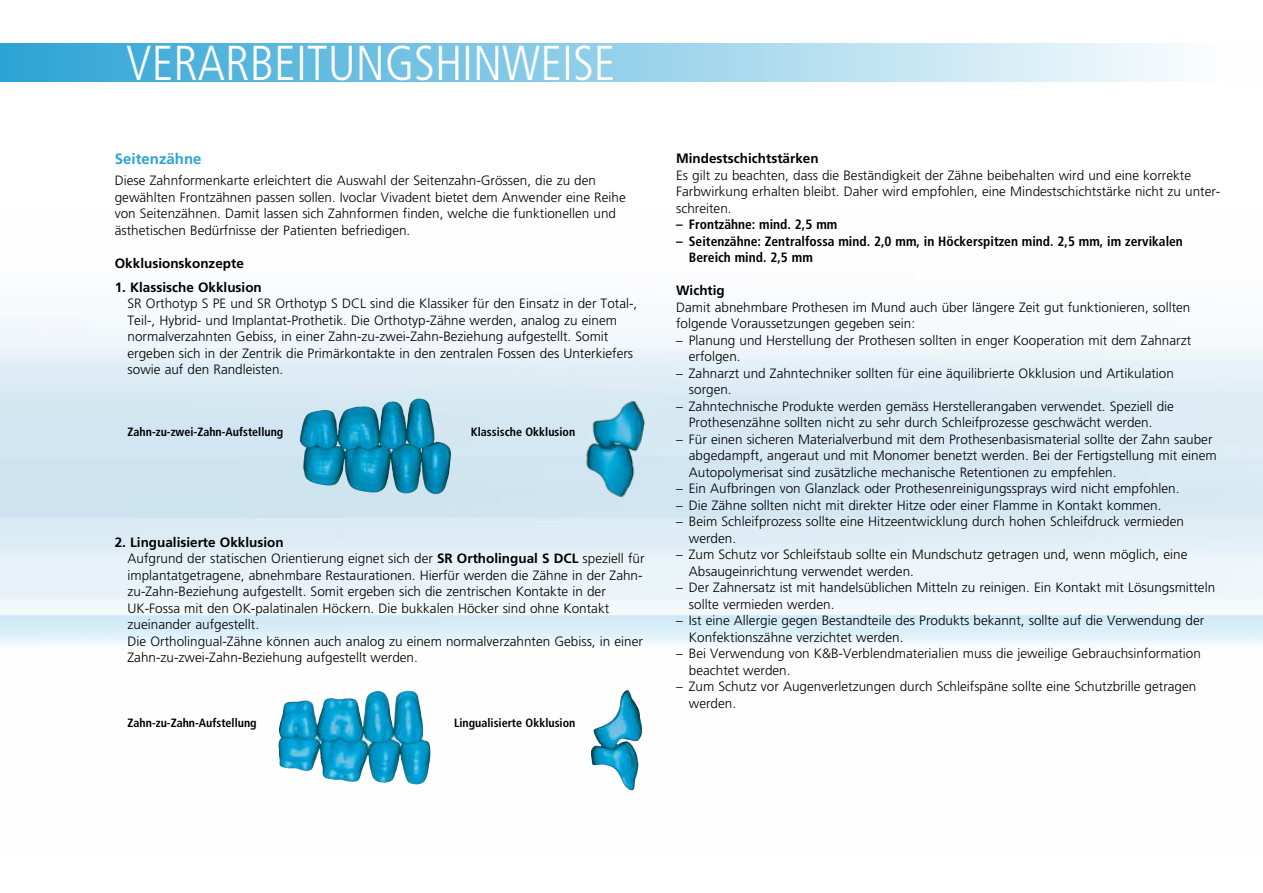
<style>
.page{position:relative;width:1263px;height:893px;background:#fff}
.page>*{position:absolute;margin:0;border:0;box-sizing:border-box;transform-origin:0 0}
.t1{font:300 condensed 49.05px "Frutiger";color:#fff}
.t2{font:700 15px "Frutiger";color:#2ba3d5}
.t3{font:300 13.5px/16.5px "Frutiger";color:#000}
.t4{font:700 condensed 13.5px/16.5px "Frutiger";color:#000}
.t5{font:700 13.5px "Frutiger";color:#000}
.t6{font:700 condensed 12px "Frutiger";color:#000}
.s1{font-weight:700}
</style>
<div class="page">
<img style="left:0;top:317px;width:1263px;height:474px">
<div style="left:0;top:43px;width:1263px;height:39px;background:linear-gradient(to right,#2ca3d5,#fff)"></div>
<img style="left:582px;top:398px;width:74px;height:101px">
<img style="left:299px;top:398px;width:119px;height:95px">
<img style="left:590px;top:690px;width:52px;height:100px">
<img style="left:278px;top:689px;width:152px;height:96px">
<h1 class="t1" style="left:126px;top:35px;width:491px">VERARBEITUNGSHINWEISE</h1>
<p class="t2" style="left:115px;top:150px;width:88px">Seitenzähne</p>
<p class="t3" style="left:115px;top:172px;width:512px">Diese Zahnformenkarte erleichtert die Auswahl der Seitenzahn-Grössen, die zu den gewählten Frontzähnen passen sollen. Ivoclar Vivadent bietet dem Anwender eine Reihe von Seitenzähnen. Damit lassen sich Zahnformen finden, welche die funktionellen und ästhetischen Bedürfnisse der Patienten befriedigen.</p>
<p class="t5" style="left:115px;top:255px;width:131px">Okklusionskonzepte</p>
<p class="t5" style="left:115px;top:279px;width:149px">1. Klassische Okklusion</p>
<p class="t3" style="left:128px;top:295px;width:511px">SR Orthotyp S PE und SR Orthotyp S DCL sind die Klassiker für den Einsatz in der Total-, Teil-, Hybrid- und Implantat-Prothetik. Die Orthotyp-Zähne werden, analog zu einem normalverzahnten Gebiss, in einer Zahn-zu-zwei-Zahn-Beziehung aufgestellt. Somit ergeben sich in der Zentrik die Primärkontakte in den zentralen Fossen des Unterkiefers sowie auf den Randleisten.</p>
<p class="t6" style="left:128px;top:425px;width:157px">Zahn-zu-zwei-Zahn-Aufstellung</p>
<p class="t6" style="left:471px;top:425px;width:106px">Klassische Okklusion</p>
<p class="t3" style="left:128px;top:534px;width:518px;text-indent:-13px"><span class="s1">2. Lingualisierte Okklusion<br></span>Aufgrund der statischen Orientierung eignet sich der <span class="s1">SR Ortholingual S DCL</span> speziell für implantatgetragene, abnehmbare Restaurationen. Hierfür werden die Zähne in der Zahn&shy;zu-Zahn-Beziehung aufgestellt. Somit ergeben sich die zentrischen Kontakte in der UK-Fossa mit den OK-palatinalen Höckern. Die bukkalen Höcker sind ohne Kontakt zueinander aufgestellt.<br>Die Ortholingual-Zähne können auch analog zu einem normalverzahnten Gebiss, in einer Zahn-zu-zwei-Zahn-Beziehung aufgestellt werden.</p>
<p class="t6" style="left:128px;top:716px;width:131px">Zahn-zu-Zahn-Aufstellung</p>
<p class="t6" style="left:454px;top:716px;width:123px">Lingualisierte Okklusion</p>
<p class="t5" style="left:676px;top:151px;width:144px">Mindestschichtstärken</p>
<p class="t3" style="left:676px;top:167px;width:546px">Es gilt zu beachten, dass die Beständigkeit der Zähne beibehalten wird und eine korrekte<br>Farbwirkung erhalten bleibt. Daher wird empfohlen, eine Mindestschichtstärke nicht zu unter&shy;schreiten.</p>
<p class="t4" style="left:676px;top:216px;width:163px">– Frontzähne: mind. 2,5 mm</p>
<p class="t4" style="left:689px;top:233px;width:496px;text-indent:-13px">– Seitenzähne: Zentralfossa mind. 2,0 mm, in Höckerspitzen mind. 2,5 mm, im zervikalen<br>Bereich mind. 2,5 mm</p>
<p class="t5" style="left:676px;top:283px;width:50px">Wichtig</p>
<p class="t3" style="left:676px;top:299px;width:516px">Damit abnehmbare Prothesen im Mund auch über längere Zeit gut funktionieren, sollten folgende Voraussetzungen gegeben sein:</p>
<p class="t3" style="left:689px;top:332px;width:504px;text-indent:-13px">– Planung und Herstellung der Prothesen sollten in enger Kooperation mit dem Zahnarzt erfolgen.</p>
<p class="t3" style="left:689px;top:365px;width:486px;text-indent:-13px">– Zahnarzt und Zahntechniker sollten für eine äquilibrierte Okklusion und Artikulation sorgen.</p>
<p class="t3" style="left:689px;top:398px;width:486px;text-indent:-13px">– Zahntechnische Produkte werden gemäss Herstellerangaben verwendet. Speziell die<br>Prothesenzähne sollten nicht zu sehr durch Schleifprozesse geschwächt werden.</p>
<p class="t3" style="left:689px;top:431px;width:529px;text-indent:-13px">– Für einen sicheren Materialverbund mit dem Prothesenbasismaterial sollte der Zahn sauber abgedampft, angeraut und mit Monomer benetzt werden. Bei der Fertigstellung mit einem<br>Autopolymerisat sind zusätzliche mechanische Retentionen zu empfehlen.</p>
<p class="t3" style="left:676px;top:480px;width:505px">– Ein Aufbringen von Glanzlack oder Prothesenreinigungssprays wird nicht empfohlen.</p>
<p class="t3" style="left:676px;top:497px;width:487px">– Die Zähne sollten nicht mit direkter Hitze oder einer Flamme in Kontakt kommen.</p>
<p class="t3" style="left:689px;top:513px;width:497px;text-indent:-13px">– Beim Schleifprozess sollte eine Hitzeentwicklung durch hohen Schleifdruck vermieden werden.</p>
<p class="t3" style="left:689px;top:546px;width:500px;text-indent:-13px">– Zum Schutz vor Schleifstaub sollte ein Mundschutz getragen und, wenn möglich, eine<br>Absaugeinrichtung verwendet werden.</p>
<p class="t3" style="left:689px;top:579px;width:528px;text-indent:-13px">– Der Zahnersatz ist mit handelsüblichen Mitteln zu reinigen. Ein Kontakt mit Lösungsmitteln sollte vermieden werden.</p>
<p class="t3" style="left:689px;top:612px;width:517px;text-indent:-13px">– Ist eine Allergie gegen Bestandteile des Produkts bekannt, sollte auf die Verwendung der<br>Konfektionszähne verzichtet werden.</p>
<p class="t3" style="left:689px;top:645px;width:513px;text-indent:-13px">– Bei Verwendung von K&amp;B-Verblendmaterialien muss die jeweilige Gebrauchsinformation beachtet werden.</p>
<p class="t3" style="left:689px;top:678px;width:509px;text-indent:-13px">– Zum Schutz vor Augenverletzungen durch Schleifspäne sollte eine Schutzbrille getragen werden.</p>
</div>
